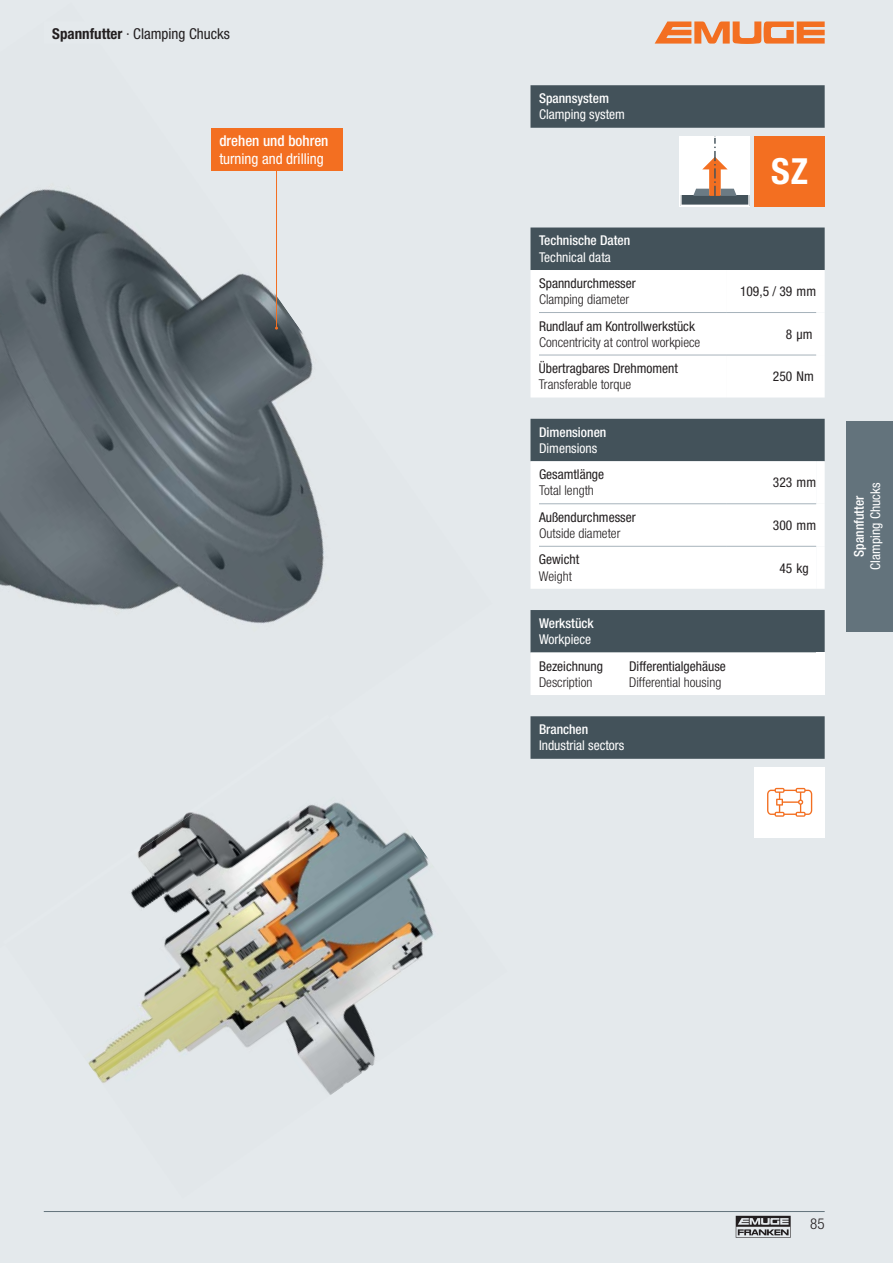
<style>
.page{position:relative;width:893px;height:1263px;background:#e4e9ec}
.page>*{position:absolute;margin:0;border:0;box-sizing:border-box;transform-origin:0 0}
.t1{font:700 condensed 36px "Helvetica Neue LT Pro";color:#fff}
.t2{font:condensed 15px "Helvetica Neue LT Pro";color:#231f20}
.t3{font:condensed 15px "Helvetica Neue LT Pro";color:#fff}
.t4{font:500 condensed 15px "Helvetica Neue LT Pro";color:#fff}
.t5{font:300 condensed 15px "Helvetica Neue LT Pro";color:#231f20}
.t6{font:condensed 13.5px "Helvetica Neue LT Pro";color:#231f20}
.t7{font:300 condensed 13.5px "Helvetica Neue LT Pro";color:#231f20}
.t8{font:condensed 13.5px "Helvetica Neue LT Pro";color:#fff}
.t9{font:500 condensed 13.5px "Helvetica Neue LT Pro";color:#fff}
.s1{font-weight:700}
</style>
<div class="page">
<svg style="left:736px;top:1216px;width:55px;height:22px"></svg>
<hr style="left:44px;top:1211px;width:781px;height:1px;background:#63737c">
<img style="left:0;top:189px;width:324px;height:435px">
<img style="left:88px;top:802px;width:346px;height:293px">
<img style="left:88px;top:802px;width:242px;height:143px">
<hr style="left:276px;top:171px;width:1px;height:157px;background:#f36f21">
<div style="left:211px;top:128px;width:132px;height:43px;background:#f36f21"></div>
<div style="left:530px;top:85px;width:295px;height:43px;background:#43525a"></div>
<div style="left:755px;top:136px;width:70px;height:70px;background:#f36f21"></div>
<svg style="left:680px;top:136px;width:70px;height:70px;background:#ded5cf"></svg>
<svg style="left:530px;top:228px;width:295px;height:170px;background:#cfd3d5"></svg>
<hr style="left:539px;top:312px;width:187px;height:1px;background:#a7b3bb">
<hr style="left:726px;top:312px;width:90px;height:1px;background:#a7b3bb">
<hr style="left:539px;top:355px;width:187px;height:1px;background:#a7b3bb">
<hr style="left:726px;top:355px;width:90px;height:1px;background:#a7b3bb">
<svg style="left:530px;top:419px;width:295px;height:170px;background:#cfd3d5"></svg>
<hr style="left:539px;top:503px;width:187px;height:1px;background:#a7b3bb">
<hr style="left:726px;top:503px;width:90px;height:1px;background:#a7b3bb">
<hr style="left:539px;top:546px;width:187px;height:1px;background:#a7b3bb">
<hr style="left:726px;top:546px;width:90px;height:1px;background:#a7b3bb">
<svg style="left:530px;top:610px;width:295px;height:85px;background:#a0a7ab"></svg>
<div style="left:816px;top:653px;width:9px;height:42px;background:#fff"></div>
<div style="left:530px;top:716px;width:295px;height:43px;background:#43525a"></div>
<div style="left:755px;top:767px;width:70px;height:70px;background:#fff"></div>
<svg style="left:767px;top:788px;width:45px;height:29px"></svg>
<svg style="left:654px;top:21px;width:171px;height:23px"></svg>
<div style="left:846px;top:421px;width:47px;height:210px;background:#63737c"></div>
<p class="t2" style="left:52px;top:28px;width:179px"><span class="s1">Spannfutter</span> · Clamping Chucks</p>
<p class="t4" style="left:219px;top:136px;width:111px">drehen und bohren</p>
<p class="t3" style="left:219px;top:153px;width:106px">turning and drilling</p>
<p class="t9" style="left:539px;top:94px;width:71px">Spannsystem</p>
<p class="t8" style="left:539px;top:110px;width:87px">Clamping system</p>
<h1 class="t1" style="left:771px;top:158px;width:38px">SZ</h1>
<p class="t9" style="left:539px;top:236px;width:93px">Technische Daten</p>
<p class="t8" style="left:539px;top:252px;width:73px">Technical data</p>
<p class="t6" style="left:539px;top:278px;width:98px">Spanndurchmesser</p>
<p class="t7" style="left:539px;top:294px;width:92px">Clamping diameter</p>
<p class="t6" style="left:539px;top:321px;width:157px">Rundlauf am Kontrollwerkstück</p>
<p class="t7" style="left:539px;top:337px;width:163px">Concentricity at control workpiece</p>
<p class="t6" style="left:539px;top:363px;width:141px">Übertragbares Drehmoment</p>
<p class="t7" style="left:539px;top:380px;width:94px">Transferable torque</p>
<p class="t9" style="left:539px;top:427px;width:69px">Dimensionen</p>
<p class="t8" style="left:539px;top:443px;width:60px">Dimensions</p>
<p class="t6" style="left:539px;top:469px;width:67px">Gesamtlänge</p>
<p class="t7" style="left:539px;top:486px;width:56px">Total length</p>
<p class="t6" style="left:539px;top:512px;width:98px">Außendurchmesser</p>
<p class="t7" style="left:539px;top:528px;width:83px">Outside diameter</p>
<p class="t6" style="left:539px;top:555px;width:42px">Gewicht</p>
<p class="t7" style="left:539px;top:571px;width:34px">Weight</p>
<p class="t9" style="left:539px;top:618px;width:56px">Werkstück</p>
<p class="t8" style="left:539px;top:634px;width:54px">Workpiece</p>
<p class="t6" style="left:539px;top:661px;width:65px">Bezeichnung</p>
<p class="t7" style="left:539px;top:677px;width:55px">Description</p>
<p class="t6" style="left:629px;top:661px;width:98px">Differentialgehäuse</p>
<p class="t7" style="left:629px;top:677px;width:94px">Differential housing</p>
<p class="t9" style="left:539px;top:725px;width:51px">Branchen</p>
<p class="t8" style="left:539px;top:741px;width:87px">Industrial sectors</p>
<p class="t6" style="left:740px;top:286px;width:78px">109,5 / 39 mm</p>
<p class="t6" style="left:786px;top:329px;width:28px">8 μm</p>
<p class="t6" style="left:773px;top:371px;width:42px">250 Nm</p>
<p class="t6" style="left:773px;top:477px;width:45px">323 mm</p>
<p class="t6" style="left:773px;top:520px;width:45px">300 mm</p>
<p class="t6" style="left:779px;top:563px;width:31px">45 kg</p>
<p class="t8" style="left:870px;top:570px;width:88px;rotate:-90deg">Clamping Chucks</p>
<p class="t9" style="left:854px;top:557px;width:62px;rotate:-90deg">Spannfutter</p>
<p class="t5" style="left:810px;top:1218px;width:16px">85</p>
</div>
